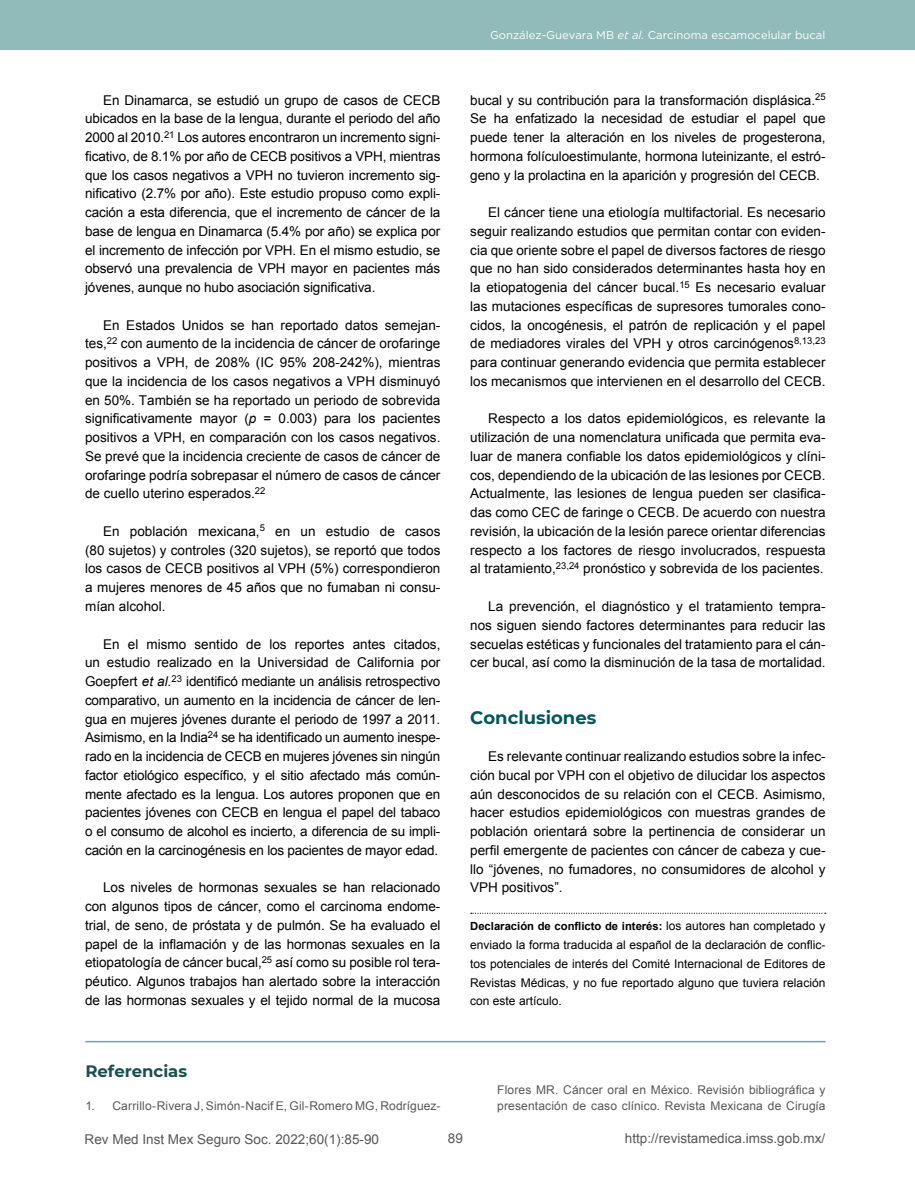
<style>
.page{position:relative;width:915px;height:1191px;background:#fff}
.page>*{position:absolute;margin:0;border:0;box-sizing:border-box;transform-origin:0 0}
.t1{font:700 18px "Montserrat";color:#01575a}
.t2{font:700 16.5px "Montserrat";color:#1b4e4e}
.t3{font:13.5px/18.8px "Arial";color:#000;text-align:justify}
.t4{font:13.5px "Arial";color:#575756}
.t5{font:12px/18.8px "Arial";color:#000;text-align:justify}
.t6{font:12px/16.5px "Arial";letter-spacing:.01em;color:#575756}
.t7{font:700 11.25px "Arial";color:#000}
.t8{font:11.25px "Gotham";color:#fff}
.s1{font-style:italic}
.s2{font-weight:400;font-size:12px}
</style>
<div class="page">
<div style="left:0;top:0;width:914px;height:50px;background:#91baba"></div>
<svg style="left:470px;top:912px;width:355px;height:1px"></svg>
<hr style="left:85px;top:1040px;width:740px;height:2px;background:#6fa5a5">
<p class="t3" style="left:85px;top:91px;width:356px;text-indent:18px">En Dinamarca, se estudió un grupo de casos de CECB ubicados en la base de la lengua, durante el periodo del año 2000 al 2010.<sup>21</sup> Los autores encontraron un incremento signi&shy;ficativo, de 8.1% por año de CECB positivos a VPH, mientras que los casos negativos a VPH no tuvieron incremento sig&shy;nificativo (2.7% por año). Este estudio propuso como expli&shy;cación a esta diferencia, que el incremento de cáncer de la base de lengua en Dinamarca (5.4% por año) se explica por el incremento de infección por VPH. En el mismo estudio, se observó una prevalencia de VPH mayor en pacientes más jóvenes, aunque no hubo asociación significativa.</p>
<p class="t3" style="left:85px;top:316px;width:357px;text-indent:18px">En Estados Unidos se han reportado datos semejan&shy;tes,<sup>22</sup> con aumento de la incidencia de cáncer de orofaringe positivos a VPH, de 208% (IC 95% 208-242%), mientras que la incidencia de los casos negativos a VPH disminuyó en 50%. También se ha reportado un periodo de sobrevida significativamente mayor (<span class="s1">p</span> = 0.003) para los pacientes positivos a VPH, en comparación con los casos negativos.<br>Se prevé que la incidencia creciente de casos de cáncer de orofaringe podría sobrepasar el número de casos de cáncer de cuello uterino esperados.<sup>22</sup></p>
<p class="t3" style="left:85px;top:522px;width:357px;text-indent:18px">En población mexicana,<sup>5</sup> en un estudio de casos (80 sujetos) y controles (320 sujetos), se reportó que todos los casos de CECB positivos al VPH (5%) correspondieron a mujeres menores de 45 años que no fumaban ni consu&shy;mían alcohol.</p>
<p class="t3" style="left:85px;top:634px;width:357px;text-indent:18px">En el mismo sentido de los reportes antes citados, un estudio realizado en la Universidad de California por Goepfert <span class="s1">et al.</span><sup>23</sup> identificó mediante un análisis retrospectivo comparativo, un aumento en la incidencia de cáncer de len&shy;gua en mujeres jóvenes durante el periodo de 1997 a 2011.<br>Asimismo, en la India<sup>24</sup> se ha identificado un aumento inespe&shy;rado en la incidencia de CECB en mujeres jóvenes sin ningún factor etiológico específico, y el sitio afectado más común&shy;mente afectado es la lengua. Los autores proponen que en pacientes jóvenes con CECB en lengua el papel del tabaco o el consumo de alcohol es incierto, a diferencia de su impli&shy;cación en la carcinogénesis en los pacientes de mayor edad.</p>
<p class="t3" style="left:85px;top:878px;width:357px;text-indent:18px">Los niveles de hormonas sexuales se han relacionado con algunos tipos de cáncer, como el carcinoma endome&shy;trial, de seno, de próstata y de pulmón. Se ha evaluado el papel de la inflamación y de las hormonas sexuales en la etiopatología de cáncer bucal,<sup>25</sup> así como su posible rol tera&shy;péutico. Algunos trabajos han alertado sobre la interacción de las hormonas sexuales y el tejido normal de la mucosa</p>
<p class="t2" style="left:85px;top:1059px;width:103px">Referencias</p>
<p class="t6" style="left:85px;top:1097px;width:356px">1. Carrillo-Rivera J, Simón-Nacif E, Gil-Romero MG, Rodríguez-</p>
<p class="t8" style="left:490px;top:28px;width:337px">González-Guevara MB <span class="s1">et al.</span> Carcinoma escamocelular bucal</p>
<p class="t3" style="left:470px;top:91px;width:357px">bucal y su contribución para la transformación displásica.<sup>25<br></sup>Se ha enfatizado la necesidad de estudiar el papel que puede tener la alteración en los niveles de progesterona, hormona folículoestimulante, hormona luteinizante, el estró&shy;geno y la prolactina en la aparición y progresión del CECB.</p>
<p class="t3" style="left:470px;top:203px;width:357px;text-indent:18px">El cáncer tiene una etiología multifactorial. Es necesario seguir realizando estudios que permitan contar con eviden&shy;cia que oriente sobre el papel de diversos factores de riesgo que no han sido considerados determinantes hasta hoy en la etiopatogenia del cáncer bucal.<sup>15</sup> Es necesario evaluar las mutaciones específicas de supresores tumorales cono&shy;cidos, la oncogénesis, el patrón de replicación y el papel de mediadores virales del VPH y otros carcinógenos<sup>8,13,23 </sup>para continuar generando evidencia que permita establecer los mecanismos que intervienen en el desarrollo del CECB.</p>
<p class="t3" style="left:470px;top:409px;width:357px;text-indent:18px">Respecto a los datos epidemiológicos, es relevante la utilización de una nomenclatura unificada que permita eva&shy;luar de manera confiable los datos epidemiológicos y clíni&shy;cos, dependiendo de la ubicación de las lesiones por CECB.<br>Actualmente, las lesiones de lengua pueden ser clasifica&shy;das como CEC de faringe o CECB. De acuerdo con nuestra revisión, la ubicación de la lesión parece orientar diferencias respecto a los factores de riesgo involucrados, respuesta al tratamiento,<sup>23,24</sup> pronóstico y sobrevida de los pacientes.</p>
<p class="t3" style="left:470px;top:597px;width:357px;text-indent:18px">La prevención, el diagnóstico y el tratamiento tempra&shy;nos siguen siendo factores determinantes para reducir las secuelas estéticas y funcionales del tratamiento para el cán&shy;cer bucal, así como la disminución de la tasa de mortalidad.</p>
<h1 class="t1" style="left:470px;top:704px;width:127px">Conclusiones</h1>
<p class="t3" style="left:470px;top:747px;width:357px;text-indent:18px">Es relevante continuar realizando estudios sobre la infec&shy;ción bucal por VPH con el objetivo de dilucidar los aspectos aún desconocidos de su relación con el CECB. Asimismo, hacer estudios epidemiológicos con muestras grandes de población orientará sobre la pertinencia de considerar un perfil emergente de pacientes con cáncer de cabeza y cue&shy;llo “jóvenes, no fumadores, no consumidores de alcohol y VPH positivos”.</p>
<p class="t7" style="left:470px;top:919px;width:356px">Declaración de conflicto de interés: <span class="s2">los autores han completado y</span></p>
<p class="t5" style="left:470px;top:935px;width:356px">enviado la forma traducida al español de la declaración de conflic&shy;tos potenciales de interés del Comité Internacional de Editores de Revistas Médicas, y no fue reportado alguno que tuviera relación con este artículo.</p>
<p class="t6" style="left:497px;top:1081px;width:330px">Flores MR. Cáncer oral en México. Revisión bibliográfica y presentación de caso clínico. Revista Mexicana de Cirugía</p>
<p class="t4" style="left:85px;top:1130px;width:296px">Rev Med Inst Mex Seguro Soc. 2022;60(1):85-90</p>
<p class="t4" style="left:448px;top:1129px;width:17px">89</p>
<p class="t4" style="left:624px;top:1129px;width:202px">http://revistamedica.imss.gob.mx/</p>
</div>
